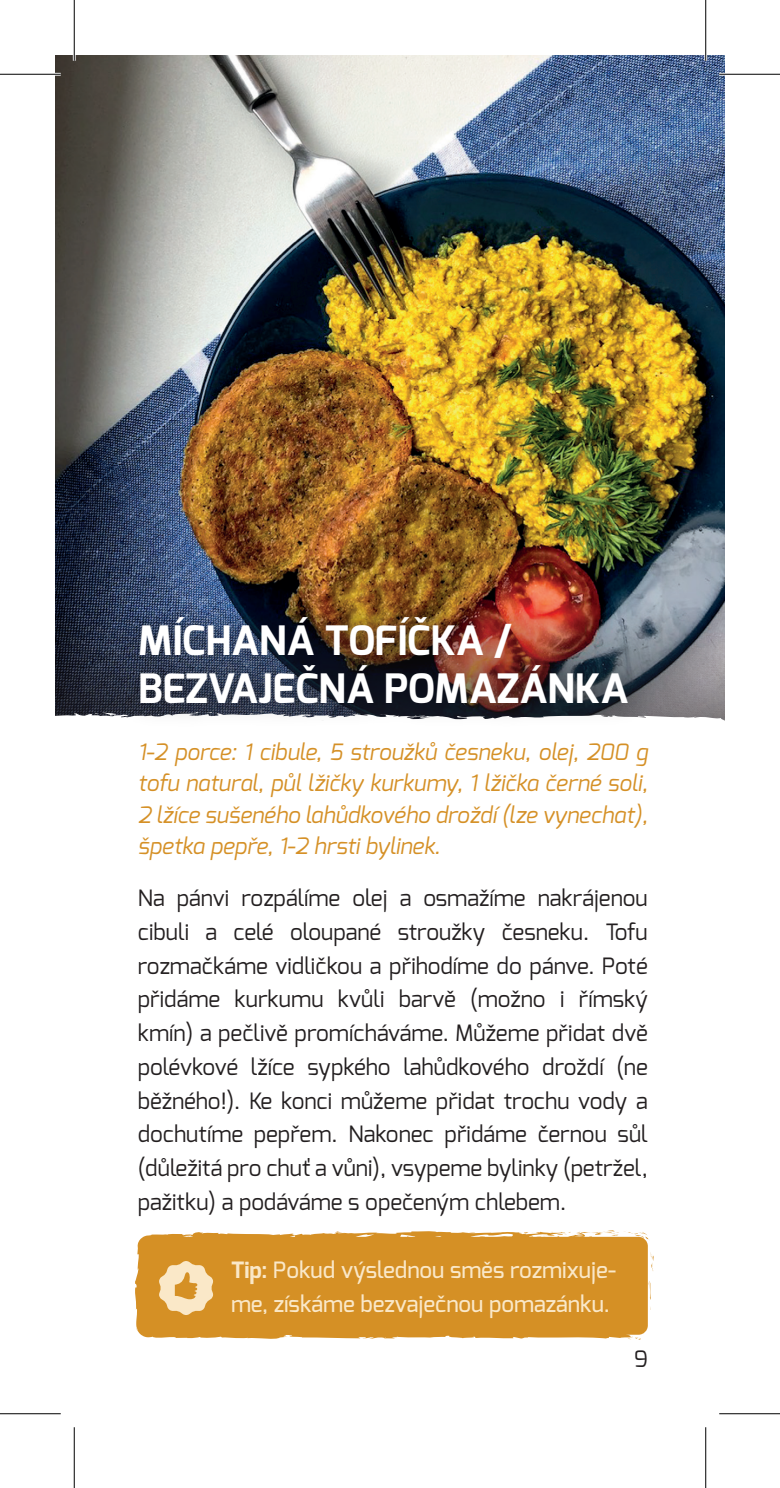
<style>
.page{position:relative;width:780px;height:1488px;background:#fff}
.page>*{position:absolute;margin:0;border:0;box-sizing:border-box;transform-origin:0 0}
.t1{font:700 40.5px/48.6px "Exo";color:#fff}
.t2{font:22.5px/33.8px "Exo";color:#231f20;text-align:justify}
.t3{font:italic 22.5px/31.5px "Exo";color:#d59026;text-align:justify}
.t4{font:500 22.5px/33.8px "Exo";color:#fae8c8}
.s1{font-weight:700}
</style>
<div class="page">
<img style="left:55px;top:55px;width:670px;height:555px">
<div style="left:140px;top:1237px;width:508px;height:98px;background:#d59025;border-radius:9px"></div>
<svg style="left:649px;top:1281px;width:2px;height:19px"></svg>
<svg style="left:650px;top:1252px;width:4px;height:19px"></svg>
<svg style="left:135px;top:1231px;width:499px;height:108px"></svg>
<svg style="left:181px;top:1236px;width:9px;height:4px"></svg>
<svg style="left:519px;top:1230px;width:130px;height:11px"></svg>
<svg style="left:461px;top:1232px;width:29px;height:8px"></svg>
<svg style="left:407px;top:1235px;width:8px;height:6px"></svg>
<svg style="left:336px;top:1240px;width:10px;height:2px"></svg>
<svg style="left:627px;top:1337px;width:14px;height:3px"></svg>
<svg style="left:187px;top:1328px;width:6px;height:2px"></svg>
<svg style="left:55px;top:610px;width:670px;height:102px;background:#4d505b"></svg>
<svg style="left:55px;top:712px;width:670px;height:9px"></svg>
<img style="left:104px;top:583px;width:578px;height:138px">
<svg style="left:159px;top:1261px;width:54px;height:54px"></svg>
<hr style="left:0;top:73px;width:61px;height:3px;background:#fff">
<hr style="left:719px;top:73px;width:61px;height:3px;background:#fff">
<hr style="left:73px;top:0;width:3px;height:61px;background:#fff">
<hr style="left:704px;top:0;width:3px;height:61px;background:#fff">
<hr style="left:0;top:74px;width:61px;height:1px;background:#000">
<hr style="left:719px;top:74px;width:61px;height:1px;background:#000">
<hr style="left:0;top:1413px;width:61px;height:1px;background:#000">
<hr style="left:719px;top:1413px;width:61px;height:1px;background:#000">
<hr style="left:74px;top:0;width:1px;height:61px;background:#000">
<hr style="left:74px;top:1427px;width:1px;height:61px;background:#000">
<hr style="left:705px;top:0;width:1px;height:61px;background:#000">
<hr style="left:705px;top:1427px;width:1px;height:61px;background:#000">
<h1 class="t1" style="left:138px;top:616px;width:492px">MÍCHANÁ TOFÍČKA /<br>BEZVAJEČNÁ POMAZÁNKA</h1>
<p class="t3" style="left:138px;top:736px;width:512px">1-2 porce: 1 cibule, 5 stroužků česneku, olej, 200 g tofu natural, půl lžičky kurkumy, 1 lžička černé soli, 2 lžíce sušeného lahůdkového droždí (lze vynechat), špetka pepře, 1-2 hrsti bylinek.</p>
<p class="t2" style="left:138px;top:881px;width:512px">Na pánvi rozpálíme olej a osmažíme nakrájenou cibuli a celé oloupané stroužky česneku. Tofu rozmačkáme vidličkou a přihodíme do pánve. Poté přidáme kurkumu kvůli barvě (možno i římský kmín) a pečlivě promícháváme. Můžeme přidat dvě polévkové lžíce sypkého lahůdkového droždí (ne běžného!). Ke konci můžeme přidat trochu vody a dochutíme pepřem. Nakonec přidáme černou sůl (důležitá pro chuť a vůni), vsypeme bylinky (petržel, pažitku) a podáváme s opečeným chlebem.</p>
<p class="t4" style="left:231px;top:1253px;width:386px"><span class="s1">Tip:</span> Pokud výslednou směs rozmixuje&shy;me, získáme bezvaječnou pomazánku.</p>
<p class="t2" style="left:634px;top:1341px;width:16px">9</p>
</div>
